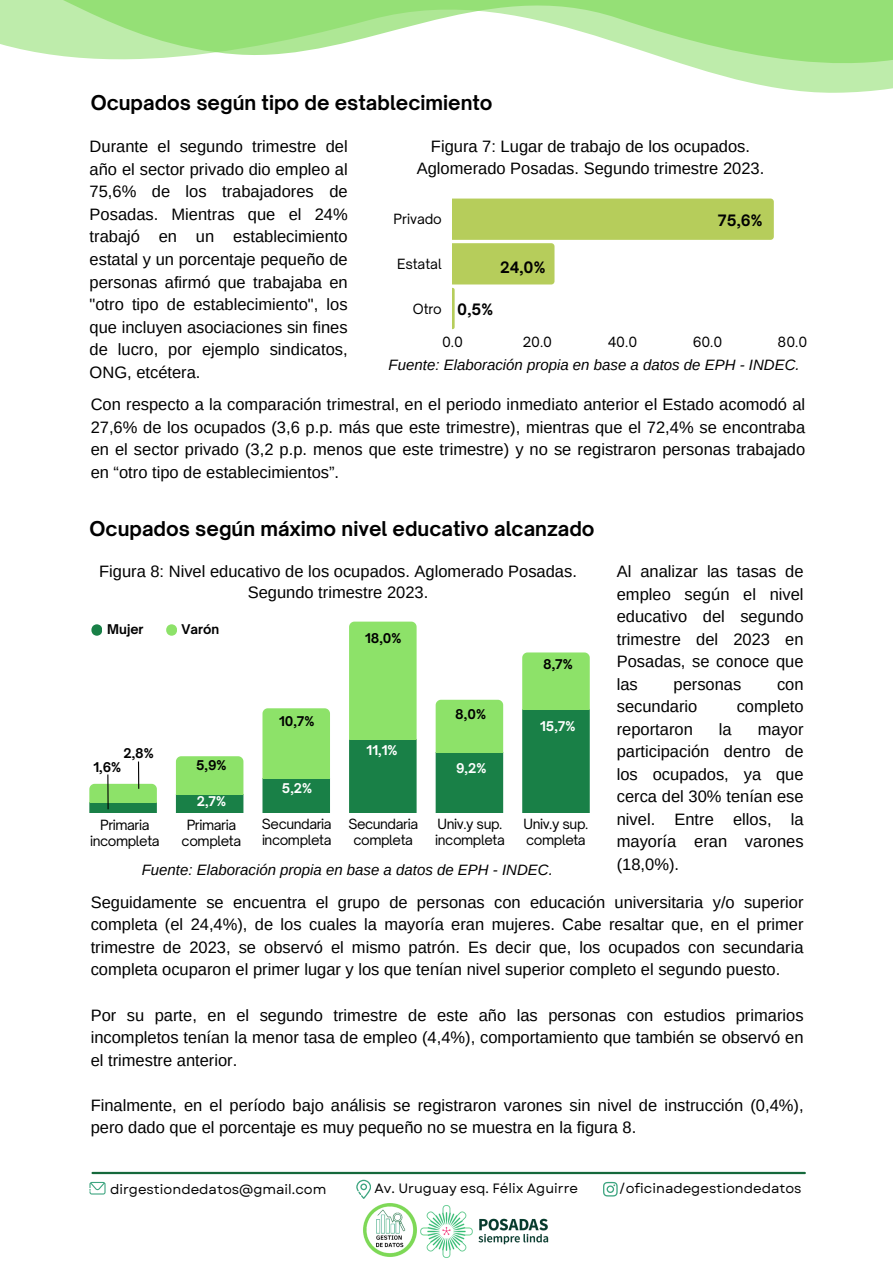
<style>
.page{position:relative;width:893px;height:1264px;background:#fff}
.page>*{position:absolute;margin:0;border:0;box-sizing:border-box;transform-origin:0 0}
.t1{font:700 19.5px "Open Sauce One";color:#000}
.t2{font:16.5px/22.5px "Arimo";color:#000;text-align:justify}
.t3{font:italic 15px "Arimo";color:#000}
.t4{font:700 15px "Open Sauce One";color:#010101}
.t5{font:13.5px/15.8px "Open Sauce One";letter-spacing:-.03em;color:#000;text-align:center}
.t6{font:13.5px "Garet";color:#020202}
.t7{font:13.5px "Open Sauce One";color:#000}
.t8{font:700 12.9px "Open Sauce One";color:#000}
.t9{font:700 12.9px "Open Sauce One";color:#fff}
</style>
<div class="page">
<svg style="left:0;top:0;width:892px;height:93px"></svg>
<img style="left:363px;top:1203px;width:54px;height:54px">
<svg style="left:89px;top:1181px;width:16px;height:13px"></svg>
<svg style="left:356px;top:1179px;width:15px;height:19px"></svg>
<svg style="left:603px;top:1181px;width:14px;height:15px"></svg>
<hr style="left:93px;top:1171px;width:711px;height:3px;background:#15693b">
<img style="left:420px;top:1205px;width:129px;height:53px">
<svg style="left:452px;top:198px;width:321px;height:131px"></svg>
<svg style="left:176px;top:756px;width:67px;height:56px;background:#6ac45f"></svg>
<svg style="left:262px;top:708px;width:68px;height:104px;background:#69c360"></svg>
<svg style="left:349px;top:621px;width:67px;height:191px;background:#61bd5c"></svg>
<svg style="left:435px;top:699px;width:68px;height:113px;background:#53af5a"></svg>
<svg style="left:522px;top:652px;width:67px;height:160px;background:#44a354"></svg>
<svg style="left:166px;top:624px;width:11px;height:11px"></svg>
<svg style="left:91px;top:624px;width:11px;height:11px"></svg>
<svg style="left:89px;top:761px;width:68px;height:51px"></svg>
<hr style="left:107px;top:774px;width:2px;height:35px;background:#000">
<h2 class="t1" style="left:91px;top:90px;width:403px">Ocupados según tipo de establecimiento</h2>
<h2 class="t2" style="left:90px;top:135px;width:259px">Durante el segundo trimestre del año el sector privado dio empleo al 75,6% de los trabajadores de Posadas. Mientras que el 24% trabajó en un establecimiento estatal y un porcentaje pequeño de personas afirmó que trabajaba en "otro tipo de establecimiento", los que incluyen asociaciones sin fines de lucro, por ejemplo sindicatos, ONG, etcétera.</h2>
<h3 class="t2" style="left:416px;top:136px;width:349px;line-height:21.3px;text-align:center">Figura 7: Lugar de trabajo de los ocupados.<br>Aglomerado Posadas. Segundo trimestre 2023.</h3>
<p class="t7" style="left:393px;top:211px;width:50px">Privado</p>
<p class="t7" style="left:397px;top:255px;width:46px">Estatal</p>
<p class="t5" style="left:413px;top:301px;width:31px">Otro</p>
<p class="t4" style="left:500px;top:258px;width:47px">24,0%</p>
<p class="t4" style="left:457px;top:300px;width:37px">0,5%</p>
<p class="t4" style="left:717px;top:211px;width:46px">75,6%</p>
<p class="t5" style="left:442px;top:334px;width:23px">0.0</p>
<p class="t5" style="left:523px;top:334px;width:31px">20.0</p>
<p class="t5" style="left:607px;top:334px;width:31px">40.0</p>
<p class="t5" style="left:692px;top:334px;width:31px">60.0</p>
<p class="t5" style="left:777px;top:334px;width:31px">80.0</p>
<h2 class="t3" style="left:388px;top:356px;width:412px">Fuente: Elaboración propia en base a datos de EPH - INDEC.</h2>
<h3 class="t2" style="left:91px;top:393px;width:716px">Con respecto a la comparación trimestral, en el periodo inmediato anterior el Estado acomodó al 27,6% de los ocupados (3,6 p.p. más que este trimestre), mientras que el 72,4% se encontraba en el sector privado (3,2 p.p. menos que este trimestre) y no se registraron personas trabajado en “otro tipo de establecimientos”.</h3>
<h4 class="t1" style="left:90px;top:516px;width:506px">Ocupados según máximo nivel educativo alcanzado</h4>
<h3 class="t2" style="left:99px;top:560px;width:479px;line-height:21.3px;text-align:center">Figura 8: Nivel educativo de los ocupados. Aglomerado Posadas.<br>Segundo trimestre 2023.</h3>
<h4 class="t8" style="left:107px;top:621px;width:38px">Mujer</h4>
<h4 class="t8" style="left:181px;top:621px;width:39px">Varón</h4>
<h3 class="t8" style="left:123px;top:745px;width:32px">2,8%</h3>
<h1 class="t8" style="left:93px;top:758px;width:29px">1,6%</h1>
<h4 class="t8" style="left:196px;top:757px;width:32px">5,9%</h4>
<h4 class="t9" style="left:197px;top:792px;width:31px">2,7%</h4>
<h4 class="t8" style="left:279px;top:713px;width:37px">10,7%</h4>
<h4 class="t9" style="left:282px;top:779px;width:32px">5,2%</h4>
<h4 class="t8" style="left:365px;top:629px;width:38px">18,0%</h4>
<h3 class="t9" style="left:366px;top:742px;width:32px">11,1%</h3>
<h4 class="t8" style="left:455px;top:706px;width:32px">8,0%</h4>
<h4 class="t9" style="left:456px;top:760px;width:32px">9,2%</h4>
<h4 class="t8" style="left:543px;top:656px;width:31px">8,7%</h4>
<h3 class="t9" style="left:540px;top:717px;width:37px">15,7%</h3>
<p class="t5" style="left:90px;top:817px;width:71px">Primaria incompleta</p>
<p class="t5" style="left:182px;top:817px;width:61px">Primaria completa</p>
<p class="t5" style="left:262px;top:816px;width:71px;text-align:left">Secundaria incompleta</p>
<p class="t5" style="left:348px;top:816px;width:71px">Secundaria completa</p>
<p class="t5" style="left:435px;top:816px;width:71px;text-align:left">Univ.y sup. incompleta</p>
<p class="t5" style="left:523px;top:816px;width:66px;text-align:left">Univ.y sup. completa</p>
<h3 class="t3" style="left:142px;top:861px;width:412px">Fuente: Elaboración propia en base a datos de EPH - INDEC.</h3>
<h3 class="t2" style="left:616px;top:560px;width:188px">Al analizar las tasas de empleo según el nivel educativo del segundo trimestre del 2023 en Posadas, se conoce que las</h3>
<h3 class="t2" style="left:673px;top:672px;width:69px">personas</h3>
<h3 class="t2" style="left:777px;top:672px;width:28px">con</h3>
<h3 class="t2" style="left:616px;top:695px;width:82px">secundario</h3>
<h3 class="t2" style="left:736px;top:695px;width:68px">completo</h3>
<h3 class="t2" style="left:616px;top:717px;width:78px">reportaron</h3>
<h3 class="t2" style="left:718px;top:717px;width:14px">la</h3>
<h3 class="t2" style="left:616px;top:717px;width:188px;text-indent:141px">mayor participación dentro de los ocupados, ya que cerca del 30% tenían ese nivel. Entre ellos, la mayoría eran varones (18,0%).</h3>
<h4 class="t2" style="left:91px;top:891px;width:714px">Seguidamente se encuentra el grupo de personas con educación universitaria y/o superior completa (el 24,4%), de los cuales la mayoría eran mujeres. Cabe resaltar que, en el primer trimestre de 2023, se observó el mismo patrón. Es decir que, los ocupados con secundaria completa ocuparon el primer lugar y los que tenían nivel superior completo el segundo puesto.</h4>
<h4 class="t2" style="left:91px;top:1003px;width:714px">Por su parte, en el segundo trimestre de este año las personas con estudios primarios incompletos tenían la menor tasa de empleo (4,4%), comportamiento que también se observó en el trimestre anterior.</h4>
<h4 class="t2" style="left:91px;top:1093px;width:714px">Finalmente, en el período bajo análisis se registraron varones sin nivel de instrucción (0,4%), pero dado que el porcentaje es muy pequeño no se muestra en la figura 8.</h4>
<h1 class="t6" style="left:110px;top:1179px;width:218px">dirgestiondedatos@gmail.com</h1>
<p class="t6" style="left:374px;top:1178px;width:205px">Av. Uruguay esq. Félix Aguirre</p>
<h3 class="t6" style="left:618px;top:1178px;width:184px">/oficinadegestiondedatos</h3>
</div>
